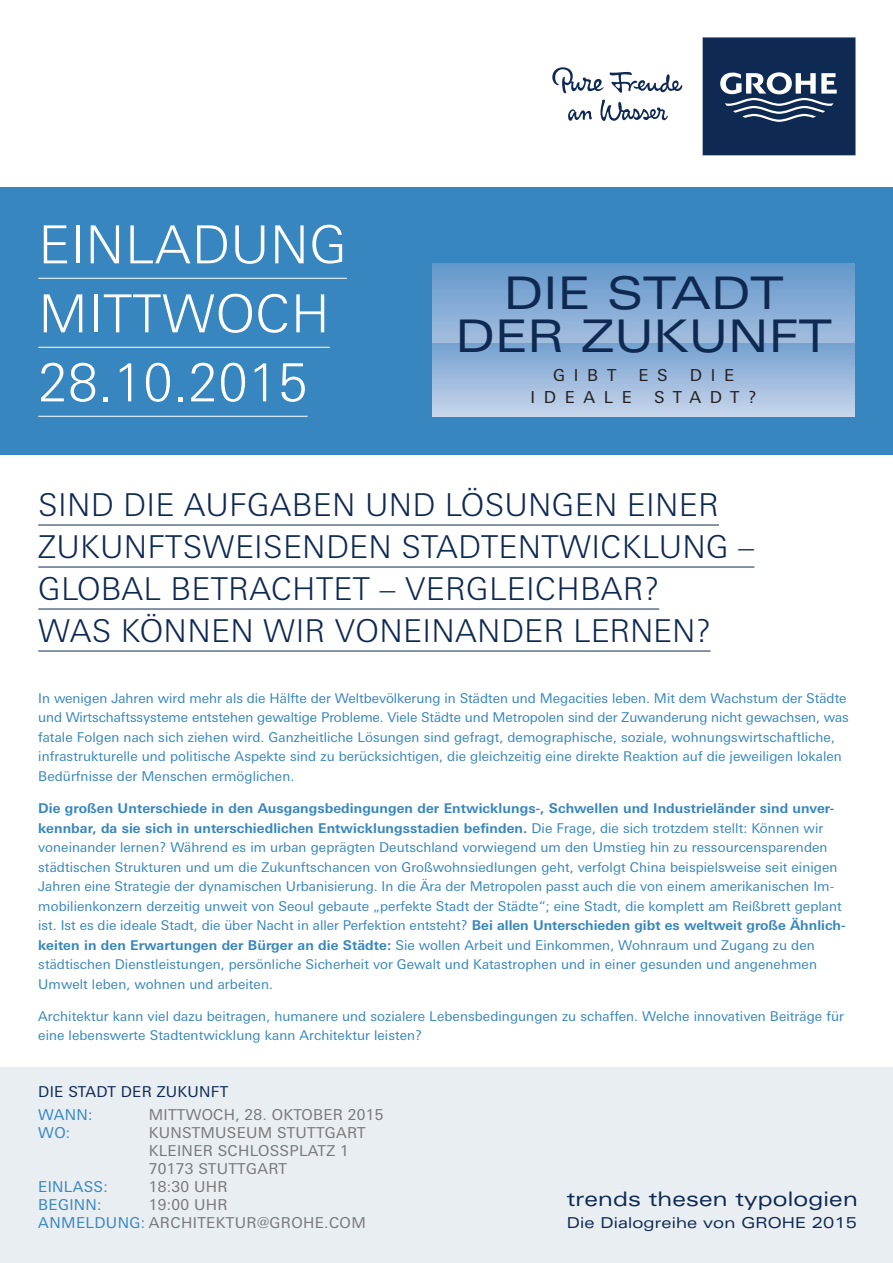
<style>
.page{position:relative;width:893px;height:1263px;background:#fff}
.page>*{position:absolute;margin:0;border:0;box-sizing:border-box;transform-origin:0 0}
.t1{font:300 52.5px/69px "Linotype Univers 330";letter-spacing:.01em;color:#fff}
.t2{font:45px/43.5px "Linotype Univers 440 Extended";letter-spacing:.005em;color:#0e2952;text-align:center}
.t3{font:300 31.5px/42px "Linotype Univers 330";letter-spacing:.01em;color:#0e2952}
.t4{font:20.1px "Linotype Univers 440 Extended";letter-spacing:.01em;color:#0e2952}
.t5{font:16.5px "Linotype Univers 430";letter-spacing:.525em;color:#231f20}
.t6{font:15px/18px "Linotype Univers 430";letter-spacing:.02em;color:#76787b}
.t7{font:15px "Linotype Univers 440 Extended";letter-spacing:.01em;color:#0e2952}
.t8{font:15px "Linotype Univers 430";letter-spacing:.02em;color:#3786bf}
.t9{font:15px "Linotype Univers 430";letter-spacing:.02em;color:#0e2952}
.t10{font:13.5px/19.5px "Linotype Univers 430";letter-spacing:.005em;color:#3786bf}
.t11{font:700 13.5px/19.5px "Linotype Univers 630";letter-spacing:.005em;color:#3786bf}
.s1{font-family:"Linotype Univers 430";font-weight:400}
.s2{font-family:"Linotype Univers 630";font-weight:700}
.s3{color:#3786bf}
</style>
<div class="page">
<svg style="left:702px;top:37px;width:154px;height:119px;background:#2a4266"></svg>
<svg style="left:552px;top:67px;width:130px;height:54px"></svg>
<div style="left:0;top:187px;width:893px;height:268px;background:#3786bf"></div>
<hr style="left:38px;top:525px;width:681px;height:1px;background:#0e2952">
<hr style="left:38px;top:567px;width:716px;height:1px;background:#0e2952">
<hr style="left:38px;top:609px;width:621px;height:1px;background:#0e2952">
<hr style="left:38px;top:651px;width:673px;height:1px;background:#0e2952">
<div style="left:0;top:1067px;width:893px;height:196px;background:#e9eef2"></div>
<hr style="left:38px;top:278px;width:309px;height:1px;background:#fff">
<hr style="left:38px;top:347px;width:292px;height:1px;background:#fff">
<hr style="left:38px;top:416px;width:270px;height:1px;background:#fff">
<img style="left:433px;top:264px;width:422px;height:152px">
<h1 class="t1" style="left:38px;top:210px;width:310px">EINLADUNG<br>MITTWOCH<br>28.10.2015</h1>
<h2 class="t2" style="left:455px;top:271px;width:378px">DIE STADT<br>DER ZUKUNFT</h2>
<p class="t5" style="left:553px;top:366px;width:65px">GIBT</p>
<p class="t5" style="left:638px;top:366px;width:31px">E S</p>
<p class="t5" style="left:690px;top:366px;width:46px">DIE</p>
<p class="t5" style="left:530px;top:387px;width:103px">IDEALE</p>
<p class="t5" style="left:654px;top:387px;width:104px">STADT?</p>
<h3 class="t3" style="left:38px;top:484px;width:718px">SIND DIE AUFGABEN UND LÖSUNGEN EINER ZUKUNFTSWEISENDEN STADTENTWICKLUNG – GLOBAL BETRACHTET – VERGLEICHBAR?<br>WAS KÖNNEN WIR VONEINANDER LERNEN?</h3>
<p class="t10" style="left:38px;top:688px;width:812px">In wenigen Jahren wird mehr als die Hälfte der Weltbevölkerung in Städten und Megacities leben. Mit dem Wachstum der Städte und Wirtschaftssysteme entstehen gewaltige Probleme. Viele Städte und Metropolen sind der Zuwanderung nicht gewachsen, was fatale Folgen nach sich ziehen wird. Ganzheitliche Lösungen sind gefragt, demographische, soziale, wohnungswirtschaftliche, infrastrukturelle und politische Aspekte sind zu berücksichtigen, die gleichzeitig eine direkte Reaktion auf die jeweiligen lokalen Bedürfnisse der Menschen ermöglichen.</p>
<p class="t11" style="left:38px;top:798px;width:797px">Die großen Unterschiede in den Ausgangsbedingungen der Entwicklungs-, Schwellen und Industrieländer sind unver&shy;kennbar, da sie sich in unterschiedlichen Entwicklungsstadien befinden. <span class="s1">Die Frage, die sich trotzdem stellt: Können wir</span></p>
<p class="t10" style="left:38px;top:838px;width:809px">voneinander lernen? Während es im urban geprägten Deutschland vorwiegend um den Umstieg hin zu ressourcensparenden städtischen Strukturen und um die Zukunftschancen von Großwohnsiedlungen geht, verfolgt China beispielsweise seit einigen Jahren eine Strategie der dynamischen Urbanisierung. In die Ära der Metropolen passt auch die von einem amerikanischen Im&shy;mobilienkonzern derzeitig unweit von Seoul gebaute „perfekte Stadt der Städte“; eine Stadt, die komplett am Reißbrett geplant ist. Ist es die ideale Stadt, die über Nacht in aller Perfektion entsteht? <span class="s2">Bei allen Unterschieden gibt es weltweit große Ähnlich&shy;keiten in den Erwartungen der Bürger an die Städte:</span> Sie wollen Arbeit und Einkommen, Wohnraum und Zugang zu den städtischen Dienstleistungen, persönliche Sicherheit vor Gewalt und Katastrophen und in einer gesunden und angenehmen Umwelt leben, wohnen und arbeiten.</p>
<p class="t10" style="left:38px;top:1006px;width:807px">Architektur kann viel dazu beitragen, humanere und sozialere Lebensbedingungen zu schaffen. Welche innovativen Beiträge für eine lebenswerte Stadtentwicklung kann Architektur leisten?</p>
<p class="t9" style="left:38px;top:1083px;width:191px">DIE STADT DER ZUKUNFT</p>
<p class="t8" style="left:38px;top:1106px;width:56px">WANN:</p>
<p class="t6" style="left:149px;top:1105px;width:236px">MITTWOCH, 28. OKTOBER 2015</p>
<p class="t8" style="left:38px;top:1124px;width:34px">WO:</p>
<p class="t6" style="left:149px;top:1123px;width:219px">KUNSTMUSEUM STUTTGART<br>KLEINER SCHLOSSPLATZ 1<br>70173 STUTTGART</p>
<p class="t8" style="left:38px;top:1178px;width:71px">EINLASS:</p>
<p class="t6" style="left:149px;top:1177px;width:80px">18:30 UHR</p>
<p class="t8" style="left:38px;top:1196px;width:65px">BEGINN:</p>
<p class="t6" style="left:38px;top:1195px;width:329px;text-indent:111px">19:00 UHR<br><span class="s3">ANMELDUNG:</span> ARCHITEKTUR@GROHE.COM</p>
<h3 class="t4" style="left:567px;top:1187px;width:292px">trends thesen typologien</h3>
<p class="t7" style="left:567px;top:1214px;width:292px">Die Dialogreihe von GROHE 2015</p>
</div>
